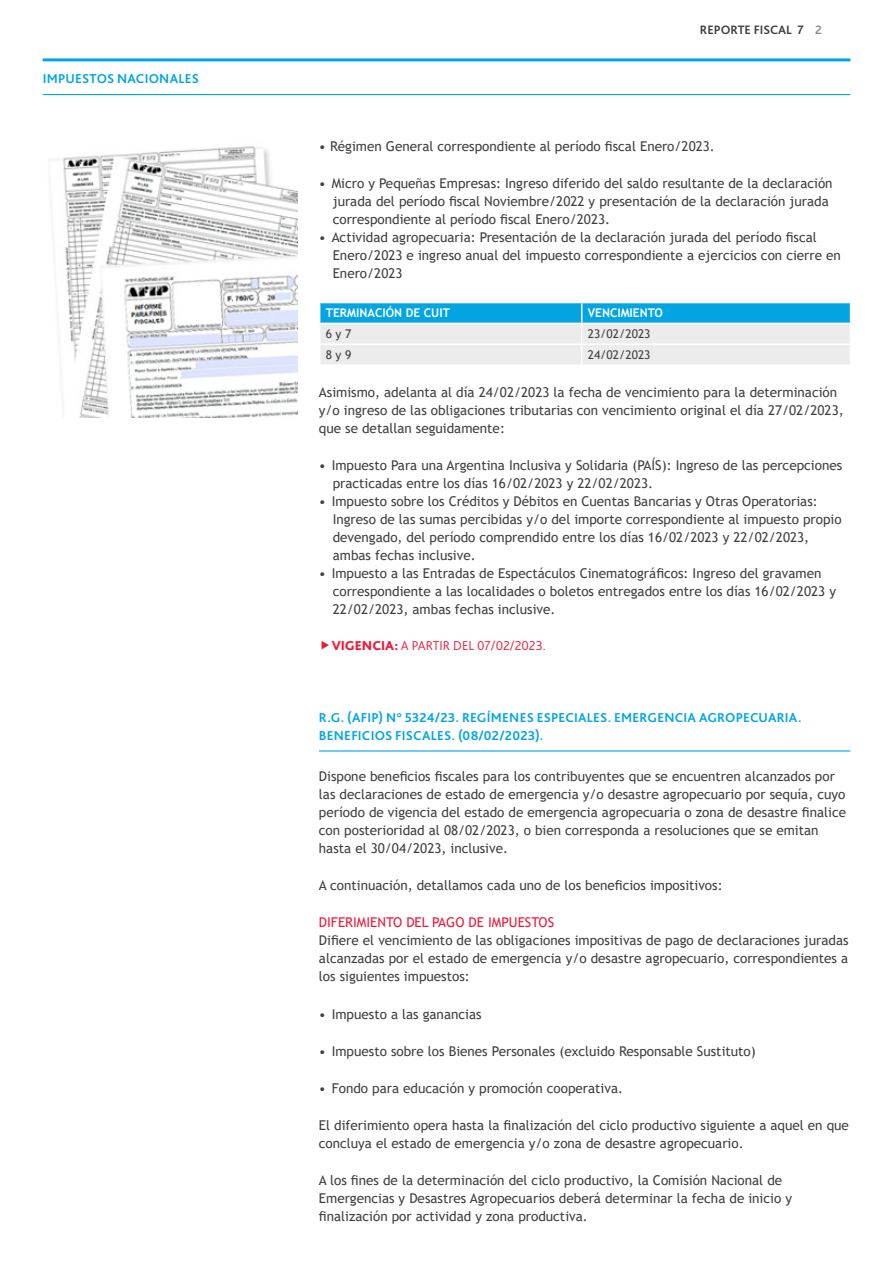
<style>
.page{position:relative;width:893px;height:1263px;background:#fff}
.page>*{position:absolute;margin:0;border:0;box-sizing:border-box;transform-origin:0 0}
.t1{font:13.5px/18px "Trebuchet MS";color:#404040}
.t2{font:700 13.5px/18px "Bliss Pro";letter-spacing:.02em;color:#02a5e2}
.t3{font:300 13.5px "Bliss Pro";color:#ed1a3b}
.t4{font:13.5px "Trebuchet MS";color:#ed1a3b}
.t5{font:700 12.75px "Bliss Pro";color:#404040}
.t6{font:700 12px "Trebuchet MS";color:#fff}
.t7{font:12px "Trebuchet MS";color:#404040}
.s1{font-weight:800}
</style>
<div class="page">
<img style="left:49px;top:146px;width:248px;height:271px">
<hr style="left:43px;top:58px;width:807px;height:3px;background:#02a5e2">
<hr style="left:43px;top:94px;width:807px;height:1px;background:#02a5e2">
<hr style="left:319px;top:750px;width:531px;height:1px;background:#02a5e2">
<svg style="left:319px;top:303px;width:532px;height:61px;background:#a3d6e9"></svg>
<p class="t2" style="left:43px;top:70px;width:158px">IMPUESTOS NACIONALES</p>
<p class="t5" style="left:700px;top:22px;width:124px">REPORTE FISCAL 7 2</p>
<p class="t1" style="left:319px;top:137px;width:397px">• Régimen General correspondiente al período fiscal Enero/2023.</p>
<p class="t1" style="left:333px;top:174px;width:501px;text-indent:-14px">• Micro y Pequeñas Empresas: Ingreso diferido del saldo resultante de la declaración jurada del período fiscal Noviembre/2022 y presentación de la declaración jurada correspondiente al período fiscal Enero/2023.</p>
<p class="t1" style="left:333px;top:228px;width:510px;text-indent:-14px">• Actividad agropecuaria: Presentación de la declaración jurada del período fiscal<br>Enero/2023 e ingreso anual del impuesto correspondiente a ejercicios con cierre en<br>Enero/2023</p>
<p class="t6" style="left:326px;top:306px;width:126px">TERMINACIÓN DE CUIT</p>
<p class="t6" style="left:588px;top:306px;width:77px">VENCIMIENTO</p>
<p class="t7" style="left:326px;top:326px;width:27px">6 y 7</p>
<p class="t7" style="left:588px;top:326px;width:64px">23/02/2023</p>
<p class="t7" style="left:326px;top:347px;width:27px">8 y 9</p>
<p class="t7" style="left:588px;top:347px;width:64px">24/02/2023</p>
<p class="t1" style="left:319px;top:383px;width:526px">Asimismo, adelanta al día 24/02/2023 la fecha de vencimiento para la determinación y/o ingreso de las obligaciones tributarias con vencimiento original el día 27/02/2023, que se detallan seguidamente:</p>
<p class="t1" style="left:333px;top:456px;width:511px;text-indent:-14px">• Impuesto Para una Argentina Inclusiva y Solidaria (PAÍS): Ingreso de las percepciones practicadas entre los días 16/02/2023 y 22/02/2023.</p>
<p class="t1" style="left:333px;top:492px;width:510px;text-indent:-14px">• Impuesto sobre los Créditos y Débitos en Cuentas Bancarias y Otras Operatorias:<br>Ingreso de las sumas percibidas y/o del importe correspondiente al impuesto propio devengado, del período comprendido entre los días 16/02/2023 y 22/02/2023, ambas fechas inclusive.</p>
<p class="t1" style="left:333px;top:564px;width:505px;text-indent:-14px">• Impuesto a las Entradas de Espectáculos Cinematográficos: Ingreso del gravamen correspondiente a las localidades o boletos entregados entre los días 16/02/2023 y<br>22/02/2023, ambas fechas inclusive.</p>
<p class="t3" style="left:332px;top:637px;width:216px"><span class="s1">VIGENCIA:</span> A PARTIR DEL 07/02/2023.</p>
<p class="t2" style="left:319px;top:708px;width:484px">R.G. (AFIP) N° 5324/23. REGÍMENES ESPECIALES. EMERGENCIA AGROPECUARIA.<br>BENEFICIOS FISCALES. (08/02/2023).</p>
<p class="t1" style="left:319px;top:767px;width:529px">Dispone beneficios fiscales para los contribuyentes que se encuentren alcanzados por las declaraciones de estado de emergencia y/o desastre agropecuario por sequía, cuyo período de vigencia del estado de emergencia agropecuaria o zona de desastre finalice con posterioridad al 08/02/2023, o bien corresponda a resoluciones que se emitan hasta el 30/04/2023, inclusive.</p>
<p class="t1" style="left:319px;top:876px;width:405px">A continuación, detallamos cada uno de los beneficios impositivos:</p>
<p class="t4" style="left:319px;top:914px;width:237px">DIFERIMIENTO DEL PAGO DE IMPUESTOS</p>
<p class="t1" style="left:319px;top:931px;width:531px;text-align:justify">Difiere el vencimiento de las obligaciones impositivas de pago de declaraciones juradas alcanzadas por el estado de emergencia y/o desastre agropecuario, correspondientes a los siguientes impuestos:</p>
<p class="t1" style="left:319px;top:1005px;width:164px">• Impuesto a las ganancias</p>
<p class="t1" style="left:319px;top:1042px;width:438px">• Impuesto sobre los Bienes Personales (excluido Responsable Sustituto)</p>
<p class="t1" style="left:319px;top:1079px;width:306px">• Fondo para educación y promoción cooperativa.</p>
<p class="t1" style="left:319px;top:1116px;width:531px">El diferimiento opera hasta la finalización del ciclo productivo siguiente a aquel en que concluya el estado de emergencia y/o zona de desastre agropecuario.</p>
<p class="t1" style="left:319px;top:1171px;width:475px">A los fines de la determinación del ciclo productivo, la Comisión Nacional de<br>Emergencias y Desastres Agropecuarios deberá determinar la fecha de inicio y finalización por actividad y zona productiva.</p>
</div>
